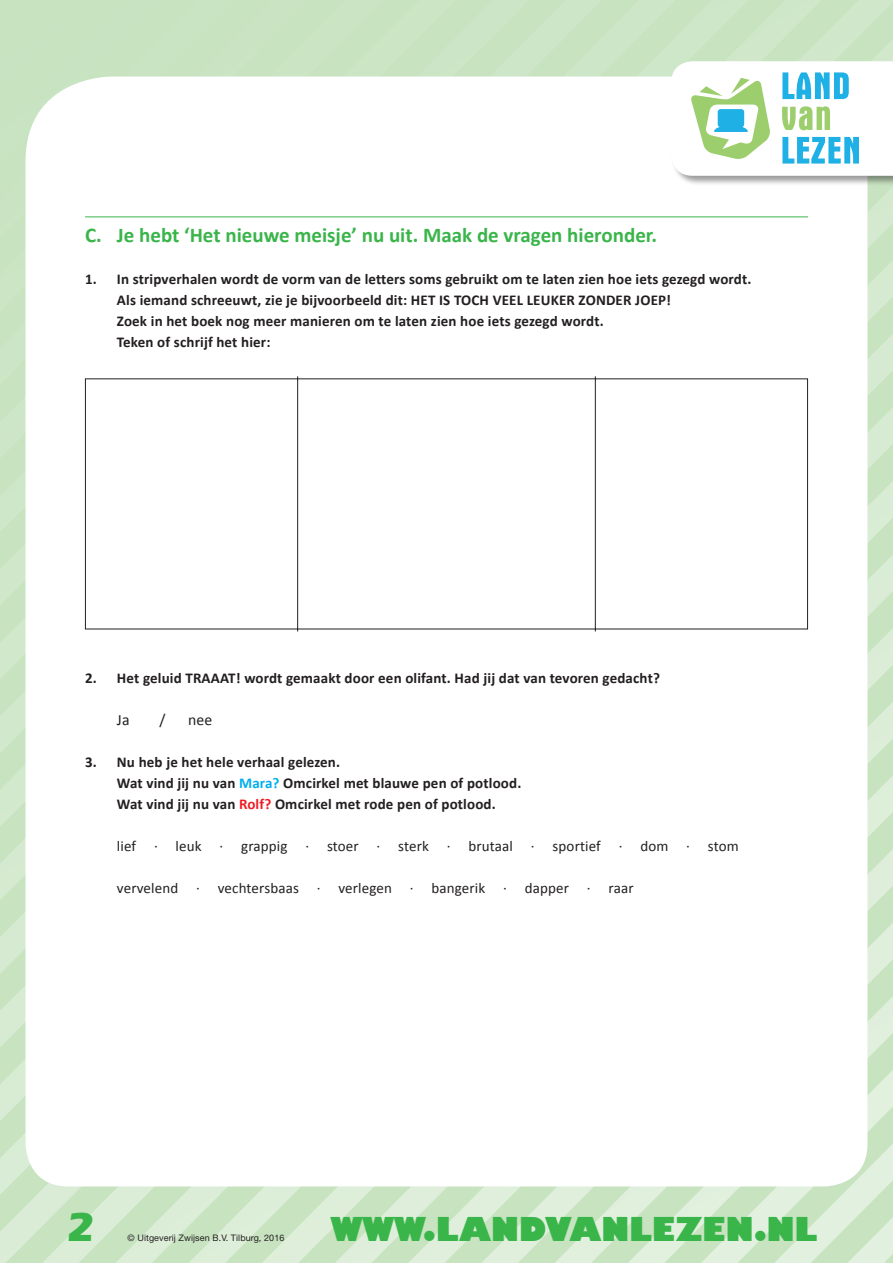
<style>
.page{position:relative;width:893px;height:1263px;background:#fff}
.page>*{position:absolute;margin:0;border:0;box-sizing:border-box;transform-origin:0 0}
.t1{font:700 42px "Eras IT Cby BT";color:#3ab54a}
.t2{font:800 32.7px "Humanist 521 BT";color:#3ab54a}
.t3{font:700 21px "Calibri";color:#3ab54a}
.t4{font:15.75px "Calibri";color:#231f20}
.t5{font:700 15px/21px "Calibri";letter-spacing:.01em;color:#231f20}
.t6{font:15px "Calibri";letter-spacing:.01em;color:#231f20}
.t7{font:9px "Helvetica Neue LT Std";letter-spacing:.01em;color:#231f20}
.s1{color:#00aeef}
.s2{color:#ee1d23}
</style>
<div class="page">
<img style="left:0;top:0;width:597px;height:619px">
<img style="left:543px;top:40px;width:77px;height:54px">
<img style="left:489px;top:94px;width:80px;height:55px">
<img style="left:435px;top:149px;width:82px;height:54px">
<img style="left:381px;top:203px;width:84px;height:55px">
<img style="left:327px;top:258px;width:87px;height:53px">
<img style="left:273px;top:311px;width:90px;height:55px">
<img style="left:219px;top:366px;width:92px;height:56px">
<img style="left:165px;top:420px;width:93px;height:56px">
<img style="left:111px;top:474px;width:93px;height:57px">
<img style="left:57px;top:529px;width:93px;height:56px">
<img style="left:4px;top:583px;width:92px;height:54px">
<img style="left:0;top:637px;width:26px;height:55px">
<div style="left:672px;top:0;width:72px;height:39px;background:#c9e4c2"></div>
<div style="left:620px;top:38px;width:91px;height:39px;background:#cee6c8"></div>
<img style="left:569px;top:90px;width:51px;height:51px">
<img style="left:517px;top:141px;width:80px;height:55px">
<img style="left:465px;top:194px;width:91px;height:54px">
<img style="left:414px;top:246px;width:90px;height:53px">
<img style="left:363px;top:297px;width:89px;height:55px">
<img style="left:311px;top:349px;width:90px;height:55px">
<img style="left:260px;top:402px;width:89px;height:53px">
<img style="left:208px;top:453px;width:89px;height:54px">
<img style="left:156px;top:505px;width:90px;height:54px">
<img style="left:105px;top:557px;width:90px;height:54px">
<img style="left:53px;top:609px;width:90px;height:28px">
<img style="left:1px;top:661px;width:25px;height:52px">
<img style="left:0;top:713px;width:26px;height:53px">
<img style="left:691px;top:39px;width:92px;height:22px">
<img style="left:585px;top:146px;width:12px;height:54px">
<img style="left:532px;top:200px;width:91px;height:55px">
<img style="left:479px;top:252px;width:92px;height:56px">
<img style="left:426px;top:306px;width:92px;height:55px">
<img style="left:373px;top:359px;width:92px;height:54px">
<img style="left:320px;top:413px;width:92px;height:52px">
<img style="left:267px;top:465px;width:92px;height:54px">
<img style="left:214px;top:519px;width:92px;height:53px">
<img style="left:161px;top:572px;width:91px;height:47px">
<img style="left:109px;top:626px;width:90px;height:11px">
<img style="left:3px;top:732px;width:23px;height:53px">
<img style="left:0;top:785px;width:26px;height:37px">
<div style="left:785px;top:0;width:108px;height:61px;background:#cee6c8"></div>
<img style="left:572px;top:232px;width:51px;height:74px">
<img style="left:519px;top:286px;width:55px;height:73px">
<img style="left:466px;top:339px;width:55px;height:74px">
<img style="left:412px;top:393px;width:56px;height:74px">
<img style="left:359px;top:447px;width:55px;height:73px">
<img style="left:306px;top:500px;width:55px;height:74px">
<img style="left:252px;top:554px;width:56px;height:73px">
<img style="left:199px;top:607px;width:56px;height:23px">
<img style="left:0;top:822px;width:26px;height:74px">
<img style="left:839px;top:39px;width:54px;height:22px">
<img style="left:572px;top:306px;width:25px;height:72px">
<img style="left:519px;top:359px;width:55px;height:74px">
<img style="left:466px;top:413px;width:55px;height:74px">
<img style="left:412px;top:467px;width:56px;height:73px">
<img style="left:359px;top:520px;width:55px;height:74px">
<img style="left:306px;top:574px;width:55px;height:53px">
<img style="left:0;top:896px;width:26px;height:73px">
<img style="left:572px;top:380px;width:25px;height:73px">
<img style="left:519px;top:433px;width:55px;height:74px">
<img style="left:466px;top:487px;width:55px;height:73px">
<img style="left:412px;top:540px;width:56px;height:74px">
<img style="left:359px;top:594px;width:55px;height:33px">
<img style="left:0;top:969px;width:26px;height:74px">
<img style="left:867px;top:187px;width:26px;height:73px">
<img style="left:572px;top:453px;width:25px;height:74px">
<img style="left:519px;top:507px;width:55px;height:73px">
<img style="left:466px;top:560px;width:55px;height:59px">
<img style="left:412px;top:614px;width:56px;height:13px">
<img style="left:0;top:1043px;width:26px;height:73px">
<img style="left:867px;top:260px;width:26px;height:73px">
<img style="left:572px;top:527px;width:25px;height:73px">
<img style="left:519px;top:580px;width:55px;height:39px">
<img style="left:0;top:1116px;width:39px;height:74px">
<img style="left:867px;top:333px;width:26px;height:74px">
<img style="left:808px;top:386px;width:1px;height:74px">
<img style="left:572px;top:600px;width:25px;height:27px">
<img style="left:39px;top:1176px;width:43px;height:45px">
<img style="left:0;top:1190px;width:41px;height:73px">
<img style="left:867px;top:407px;width:26px;height:74px">
<img style="left:808px;top:460px;width:1px;height:72px">
<img style="left:138px;top:1186px;width:16px;height:19px">
<img style="left:82px;top:1186px;width:56px;height:73px">
<img style="left:29px;top:1221px;width:55px;height:42px">
<img style="left:867px;top:481px;width:26px;height:73px">
<img style="left:808px;top:532px;width:1px;height:73px">
<img style="left:209px;top:1186px;width:17px;height:21px">
<img style="left:154px;top:1186px;width:55px;height:74px">
<img style="left:103px;top:1221px;width:54px;height:42px">
<img style="left:867px;top:554px;width:26px;height:74px">
<img style="left:808px;top:605px;width:1px;height:23px">
<img style="left:226px;top:1186px;width:23px;height:76px">
<img style="left:176px;top:1223px;width:52px;height:40px">
<img style="left:249px;top:628px;width:644px;height:635px">
<img style="left:322px;top:702px;width:571px;height:561px">
<img style="left:395px;top:775px;width:498px;height:488px">
<img style="left:469px;top:849px;width:424px;height:414px">
<img style="left:542px;top:922px;width:351px;height:341px">
<img style="left:615px;top:996px;width:278px;height:267px">
<img style="left:688px;top:1070px;width:205px;height:193px">
<img style="left:761px;top:1143px;width:132px;height:120px">
<img style="left:835px;top:1217px;width:58px;height:46px">
<img style="left:0;top:0;width:102px;height:104px">
<img style="left:0;top:0;width:31px;height:31px">
<div style="left:671px;top:61px;width:222px;height:126px;background:#231f20;opacity:.45"></div>
<svg style="left:671px;top:61px;width:222px;height:115px"></svg>
<hr style="left:297px;top:376px;width:1px;height:255px;background:#231f20">
<hr style="left:595px;top:376px;width:1px;height:255px;background:#231f20">
<hr style="left:85px;top:216px;width:723px;height:1px;background:#3ab54a">
<h3 class="t3" style="left:85px;top:221px;width:574px">C. Je hebt ‘Het nieuwe meisje’ nu uit. Maak de vragen hieronder.</h3>
<p class="t5" style="left:117px;top:268px;width:636px;text-indent:-32px">1. In stripverhalen wordt de vorm van de letters soms gebruikt om te laten zien hoe iets gezegd wordt.<br>Als iemand schreeuwt, zie je bijvoorbeeld dit: HET IS TOCH VEEL LEUKER ZONDER JOEP!<br>Zoek in het boek nog meer manieren om te laten zien hoe iets gezegd wordt.<br>Teken of schrijf het hier:</p>
<p class="t5" style="left:85px;top:667px;width:576px">2. Het geluid TRAAAT! wordt gemaakt door een olifant. Had jij dat van tevoren gedacht?</p>
<p class="t4" style="left:117px;top:709px;width:14px">Ja</p>
<p class="t4" style="left:160px;top:709px;width:8px">/</p>
<p class="t4" style="left:188px;top:709px;width:26px">nee</p>
<p class="t5" style="left:117px;top:751px;width:406px;text-indent:-32px">3. Nu heb je het hele verhaal gelezen.<br>Wat vind jij nu van <span class="s1">Mara?</span> Omcirkel met blauwe pen of potlood.<br>Wat vind jij nu van <span class="s2">Rolf?</span> Omcirkel met rode pen of potlood.</p>
<p class="t6" style="left:117px;top:836px;width:623px">lief · leuk · grappig · stoer · sterk · brutaal · sportief · dom · stom</p>
<p class="t6" style="left:117px;top:878px;width:518px">vervelend · vechtersbaas · verlegen · bangerik · dapper · raar</p>
<h1 class="t1" style="left:68px;top:1201px;width:28px">2</h1>
<p class="t7" style="left:128px;top:1232px;width:158px">© Uitgeverij Zwijsen B.V. Tilburg, 2016</p>
<h2 class="t2" style="left:331px;top:1208px;width:488px">WWW.LANDVANLEZEN.NL</h2>
</div>
